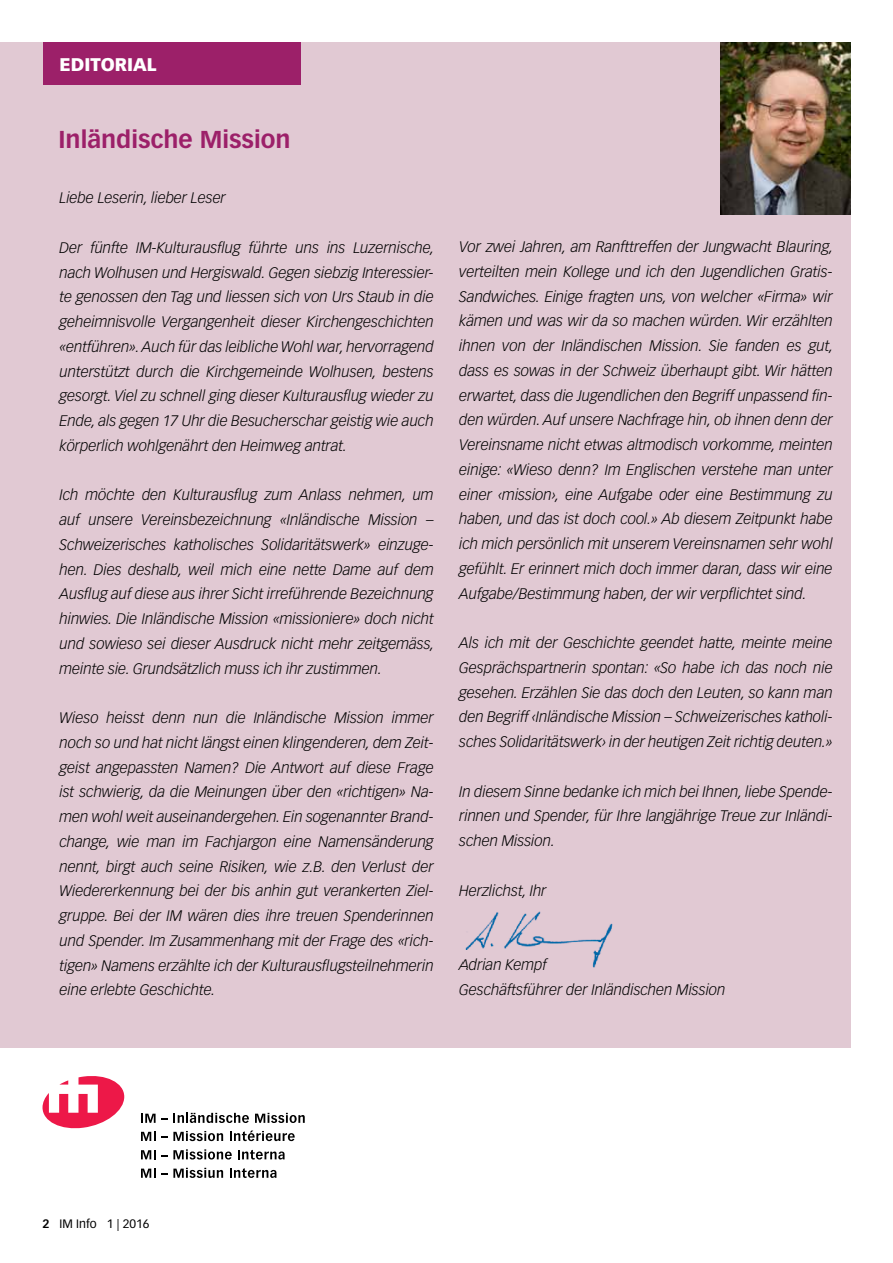
<style>
.page{position:relative;width:893px;height:1263px;background:#fff}
.page>*{position:absolute;margin:0;border:0;box-sizing:border-box;transform-origin:0 0}
.t1{font:700 24px "Vectora LT Std";color:#9c2069}
.t2{font:900 18px "Vectora LT Std";color:#fff}
.t3{font:italic 300 15px/24.8px "Vectora LT Std";letter-spacing:-.005em;color:#000;text-align:justify}
.t4{font:12px "Vectora LT Std";color:#000}
.s1{font-weight:700}
</style>
<div class="page">
<div style="left:0;top:43px;width:850px;height:1005px;background:#e1c9d3"></div>
<div style="left:43px;top:43px;width:257px;height:42px;background:#9c2069"></div>
<img style="left:465px;top:911px;width:148px;height:57px">
<img style="left:721px;top:43px;width:129px;height:172px">
<svg style="left:43px;top:1076px;width:81px;height:53px"></svg>
<svg style="left:141px;top:1113px;width:108px;height:10px"></svg>
<svg style="left:255px;top:1113px;width:50px;height:10px"></svg>
<svg style="left:141px;top:1131px;width:82px;height:10px"></svg>
<svg style="left:230px;top:1130px;width:65px;height:11px"></svg>
<svg style="left:141px;top:1149px;width:91px;height:10px"></svg>
<svg style="left:238px;top:1150px;width:47px;height:9px"></svg>
<svg style="left:141px;top:1168px;width:82px;height:10px"></svg>
<svg style="left:230px;top:1168px;width:46px;height:10px"></svg>
<p class="t2" style="left:60px;top:53px;width:99px">EDITORIAL</p>
<h1 class="t1" style="left:58px;top:125px;width:234px">Inländische Mission</h1>
<p class="t3" style="left:60px;top:186px;width:168px">Liebe Leserin, lieber Leser</p>
<p class="t3" style="left:60px;top:235px;width:376px">Der fünfte IM-Kulturausflug führte uns ins Luzernische, nach Wolhusen und Hergiswald. Gegen siebzig Interessier&shy;te genossen den Tag und liessen sich von Urs Staub in die geheimnisvolle Vergangenheit dieser Kirchengeschichten «entführen». Auch für das leibliche Wohl war, hervorragend unterstützt durch die Kirchgemeinde Wolhusen, bestens gesorgt. Viel zu schnell ging dieser Kulturausflug wieder zu Ende, als gegen 17 Uhr die Besucherschar geistig wie auch körperlich wohlgenährt den Heimweg antrat.</p>
<p class="t3" style="left:60px;top:483px;width:376px">Ich möchte den Kulturausflug zum Anlass nehmen, um auf unsere Vereinsbezeichnung «Inländische Mission – Schweizerisches katholisches Solidaritätswerk» einzuge&shy;hen. Dies deshalb, weil mich eine nette Dame auf dem Ausflug auf diese aus ihrer Sicht irreführende Bezeichnung hinwies. Die Inländische Mission «missioniere» doch nicht und sowieso sei dieser Ausdruck nicht mehr zeitgemäss, meinte sie. Grundsätzlich muss ich ihr zustimmen.</p>
<p class="t3" style="left:60px;top:705px;width:376px">Wieso heisst denn nun die Inländische Mission immer noch so und hat nicht längst einen klingenderen, dem Zeit&shy;geist angepassten Namen? Die Antwort auf diese Frage ist schwierig, da die Meinungen über den «richtigen» Na&shy;men wohl weit auseinandergehen. Ein sogenannter Brand&shy;change, wie man im Fachjargon eine Namensänderung nennt, birgt auch seine Risiken, wie z.B. den Verlust der Wiedererkennung bei der bis anhin gut verankerten Ziel&shy;gruppe. Bei der IM wären dies ihre treuen Spenderinnen und Spender. Im Zusammenhang mit der Frage des «rich&shy;tigen» Namens erzählte ich der Kulturausflugsteilnehmerin eine erlebte Geschichte.</p>
<p class="t3" style="left:459px;top:234px;width:376px">Vor zwei Jahren, am Ranfttreffen der Jungwacht Blauring, verteilten mein Kollege und ich den Jugendlichen Gratis-Sandwiches. Einige fragten uns, von welcher «Firma» wir kämen und was wir da so machen würden. Wir erzählten ihnen von der Inländischen Mission. Sie fanden es gut, dass es sowas in der Schweiz überhaupt gibt. Wir hätten erwartet, dass die Jugendlichen den Begriff unpassend fin&shy;den würden. Auf unsere Nachfrage hin, ob ihnen denn der Vereinsname nicht etwas altmodisch vorkomme, meinten einige: «Wieso denn? Im Englischen verstehe man unter einer ‹mission›, eine Aufgabe oder eine Bestimmung zu haben, und das ist doch cool.» Ab diesem Zeitpunkt habe ich mich persönlich mit unserem Vereinsnamen sehr wohl gefühlt. Er erinnert mich doch immer daran, dass wir eine Aufgabe/Bestimmung haben, der wir verpflichtet sind.</p>
<p class="t3" style="left:459px;top:630px;width:375px">Als ich mit der Geschichte geendet hatte, meinte meine Gesprächspartnerin spontan: «So habe ich das noch nie gesehen. Erzählen Sie das doch den Leuten, so kann man den Begriff ‹Inländische Mission – Schweizerisches katholi&shy;sches Solidaritätswerk› in der heutigen Zeit richtig deuten.»</p>
<p class="t3" style="left:459px;top:779px;width:375px">In diesem Sinne bedanke ich mich bei Ihnen, liebe Spende&shy;rinnen und Spender, für Ihre langjährige Treue zur Inländi&shy;schen Mission.</p>
<p class="t3" style="left:459px;top:878px;width:89px">Herzlichst, Ihr</p>
<p class="t3" style="left:459px;top:952px;width:268px">Adrian Kempf<br>Geschäftsführer der Inländischen Mission</p>
<p class="t4" style="left:43px;top:1216px;width:108px"><span class="s1">2</span> IM Info 1 | 2016</p>
</div>
